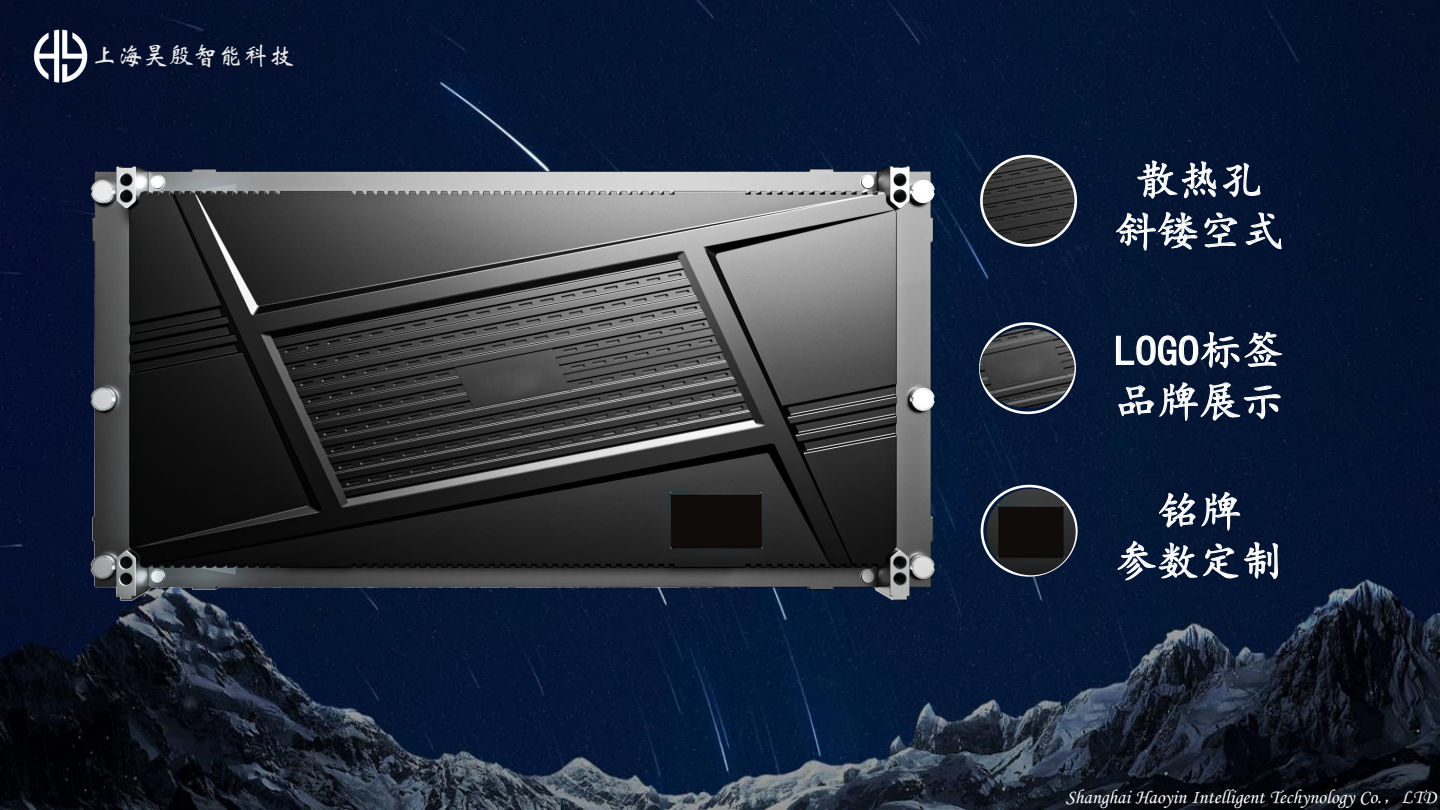
<style>
.page{position:relative;width:1440px;height:810px;background:#fff}
.page>*{position:absolute;margin:0;border:0;box-sizing:border-box;transform-origin:0 0}
.t1{font:42px/50.4px "Kai Ti";letter-spacing:.005em;color:#fff;text-align:center}
.t2{font:25.35px "ST Xinwei";color:#e9e8e8}
.t3{font:19.65px "ST Liti";color:#fff}
</style>
<div class="page">
<img style="left:0;top:0;width:1440px;height:810px">
<img style="left:48px;top:118px;width:920px;height:518px">
<img style="left:975px;top:146px;width:107px;height:109px">
<div style="left:980px;top:155px;width:97px;height:92px;border:3px solid #fff;border-radius:50%"></div>
<div style="left:979px;top:322px;width:97px;height:92px;border:3px solid #fff;border-radius:50%"></div>
<div style="left:981px;top:485px;width:97px;height:92px;border:3px solid #fff;border-radius:50%"></div>
<svg style="left:1136px;top:159px;width:124px;height:41px;background:#39465e"></svg>
<svg style="left:1115px;top:211px;width:123px;height:41px;background:#3e4b62"></svg>
<svg style="left:1245px;top:212px;width:37px;height:38px"></svg>
<svg style="left:1115px;top:331px;width:168px;height:38px;background:#38465e"></svg>
<svg style="left:1118px;top:381px;width:163px;height:41px;background:#37455d"></svg>
<svg style="left:1158px;top:491px;width:83px;height:39px;background:#445167"></svg>
<svg style="left:1116px;top:540px;width:163px;height:41px;background:#3b4961"></svg>
<img style="left:980px;top:328px;width:95px;height:80px">
<img style="left:987px;top:489px;width:89px;height:86px">
<img style="left:1px;top:1px;width:120px;height:117px">
<p class="t2" style="left:92px;top:42px;width:204px">上海昊殷智能科技</p>
<h1 class="t1" style="left:1115px;top:156px;width:170px">散热孔斜镂空式</h1>
<h1 class="t1" style="left:1115px;top:326px;width:171px;text-align:left">LOGO标签品牌展示</h1>
<h1 class="t1" style="left:1115px;top:486px;width:170px">铭牌<br>参数定制</h1>
<p class="t3" style="left:1066px;top:788px;width:372px">Shanghai Haoyin Intelligent Techynology Co.，LTD</p>
</div>
